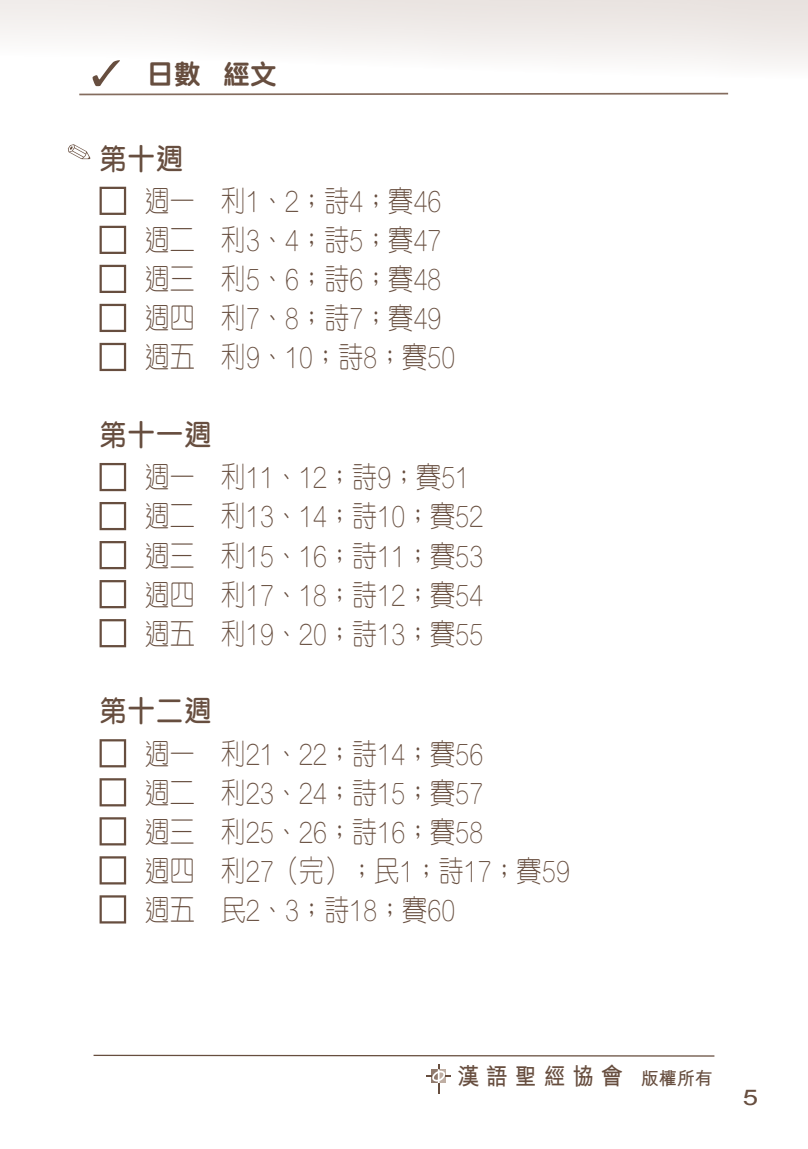
<style>
.page{position:relative;width:808px;height:1149px;background:#fff}
.page>*{position:absolute;margin:0;border:0;box-sizing:border-box;transform-origin:0 0}
.t1{font:300 29.7px/39px "M Yuen HK";color:#674e3f;scale:.85 1}
.t2{font:600 29.7px "M Yuen HK";letter-spacing:.05em;color:#674e3f;scale:.91 1}
.t3{font:800 27px "M Yuen HK";color:#674e3f}
.t4{font:700 23.7px "M Hei HK";letter-spacing:.33em;color:#674e3f;scale:.91 1}
.t5{font:21.6px "Arial";color:#674e3f;scale:1.28 1}
.s1{font-size:18px}
</style>
<div class="page">
<hr style="left:94px;top:1054px;width:620px;height:2px;background:#674e3f">
<svg style="left:426px;top:1064px;width:25px;height:29px"></svg>
<svg style="left:68px;top:144px;width:22px;height:15px"></svg>
<svg style="left:0;top:0;width:808px;height:95px"></svg>
<svg style="left:100px;top:187px;width:26px;height:28px"></svg>
<svg style="left:100px;top:226px;width:26px;height:28px"></svg>
<svg style="left:100px;top:265px;width:26px;height:28px"></svg>
<svg style="left:100px;top:304px;width:26px;height:28px"></svg>
<svg style="left:100px;top:343px;width:26px;height:28px"></svg>
<svg style="left:100px;top:463px;width:26px;height:28px"></svg>
<svg style="left:100px;top:502px;width:26px;height:28px"></svg>
<svg style="left:100px;top:541px;width:26px;height:28px"></svg>
<svg style="left:100px;top:580px;width:26px;height:28px"></svg>
<svg style="left:100px;top:619px;width:26px;height:28px"></svg>
<svg style="left:100px;top:739px;width:26px;height:28px"></svg>
<svg style="left:100px;top:778px;width:26px;height:28px"></svg>
<svg style="left:100px;top:817px;width:26px;height:28px"></svg>
<svg style="left:100px;top:856px;width:26px;height:28px"></svg>
<svg style="left:100px;top:895px;width:26px;height:28px"></svg>
<p class="t3" style="left:147px;top:61px;width:132px">日數 經文</p>
<p class="t2" style="left:100px;top:144px;width:93px">第十週</p>
<p class="t1" style="left:145px;top:180px;width:367px">週一 利1、2；詩4；賽46週二 利3、4；詩5；賽47週三 利5、6；詩6；賽48週四 利7、8；詩7；賽49週五 利9、10；詩8；賽50</p>
<p class="t2" style="left:100px;top:420px;width:125px">第十一週</p>
<p class="t1" style="left:145px;top:456px;width:400px">週一 利11、12；詩9；賽51週二 利13、14；詩10；賽52週三 利15、16；詩11；賽53週四 利17、18；詩12；賽54週五 利19、20；詩13；賽55</p>
<p class="t2" style="left:100px;top:696px;width:125px">第十二週</p>
<p class="t1" style="left:145px;top:732px;width:502px">週一 利21、22；詩14；賽56<br>週二 利23、24；詩15；賽57<br>週三 利25、26；詩16；賽58<br>週四 利27（完）；民1；詩17；賽59週五 民2、3；詩18；賽60</p>
<p class="t4" style="left:457px;top:1059px;width:282px">漢語聖經協會 <span class="s1">版權所有</span></p>
<p class="t5" style="left:743px;top:1082px;width:13px">5</p>
</div>
